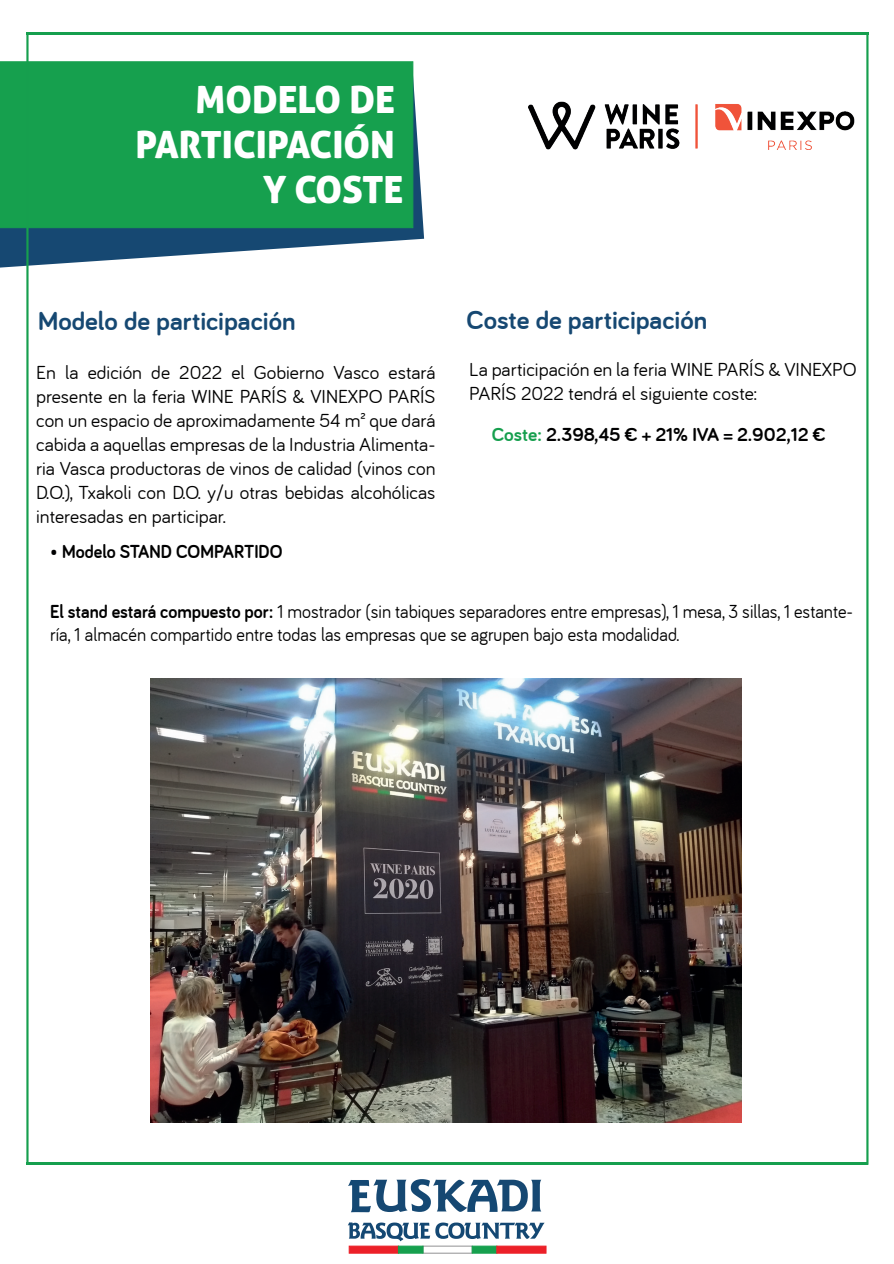
<style>
.page{position:relative;width:894px;height:1264px;background:#fff}
.page>*{position:absolute;margin:0;border:0;box-sizing:border-box;transform-origin:0 0}
.t1{font:37.5px/45px "Aller Display";color:#fff;text-align:right}
.t2{font:700 27px "Bariol";color:#164872}
.t3{font:19.5px/24px "Bariol";color:#000001;text-align:justify}
.t4{font:19.5px/22.5px "Bariol";color:#000001;scale:.93 1}
.t5{font:700 19.5px "Bariol";color:#000001}
.t6{font:700 19.5px "Bariol";color:#000001;scale:.93 1}
.s1{color:#169f4e}
.s2{font-weight:400}
.s3{font-weight:700}
</style>
<div class="page">
<svg style="left:0;top:66px;width:424px;height:201px;fill:#164872"></svg>
<svg style="left:347px;top:1222px;width:199px;height:30px"></svg>
<svg style="left:348px;top:1179px;width:193px;height:32px"></svg>
<div style="left:0;top:62px;width:413px;height:166px;background:#16a04e"></div>
<hr style="left:26px;top:1162px;width:840px;height:2px;background:#169f4e">
<hr style="left:26px;top:33px;width:842px;height:2px;background:#169f4e">
<hr style="left:26px;top:33px;width:3px;height:1129px;background:#169f4e">
<hr style="left:866px;top:34px;width:2px;height:1130px;background:#169f4e">
<img style="left:528px;top:101px;width:327px;height:49px">
<img style="left:150px;top:678px;width:591px;height:443px">
<h1 class="t1" style="left:135px;top:76px;width:269px">MODELO DE<br>PARTICIPACIÓN<br>Y COSTE</h1>
<h2 class="t2" style="left:38px;top:306px;width:259px">Modelo de participación</h2>
<h2 class="t2" style="left:466px;top:305px;width:242px">Coste de participación</h2>
<p class="t3" style="left:36px;top:360px;width:401px">En la edición de 2022 el Gobierno Vasco estará presente en la feria WINE PARÍS &amp; VINEXPO PARÍS con un espacio de aproximadamente 54 m² que dará cabida a aquellas empresas de la Industria Alimenta&shy;ria Vasca productoras de vinos de calidad (vinos con D.O.), Txakoli con D.O. y/u otras bebidas alcohólicas interesadas en participar.</p>
<p class="t3" style="left:469px;top:357px;width:389px">La participación en la feria WINE PARÍS &amp; VINEXPO<br>PARÍS 2022 tendrá el siguiente coste:</p>
<p class="t5" style="left:491px;top:423px;width:335px"><span class="s1">Coste:</span> 2.398,45 € + 21% IVA = 2.902,12 €</p>
<p class="t6" style="left:50px;top:540px;width:251px"><span class="s2">•</span> Modelo STAND COMPARTIDO</p>
<p class="t4" style="left:50px;top:600px;width:864px"><span class="s3">El stand estará compuesto por:</span> 1 mostrador (sin tabiques separadores entre empresas), 1 mesa, 3 sillas, 1 estante&shy;ría, 1 almacén compartido entre todas las empresas que se agrupen bajo esta modalidad.</p>
</div>
